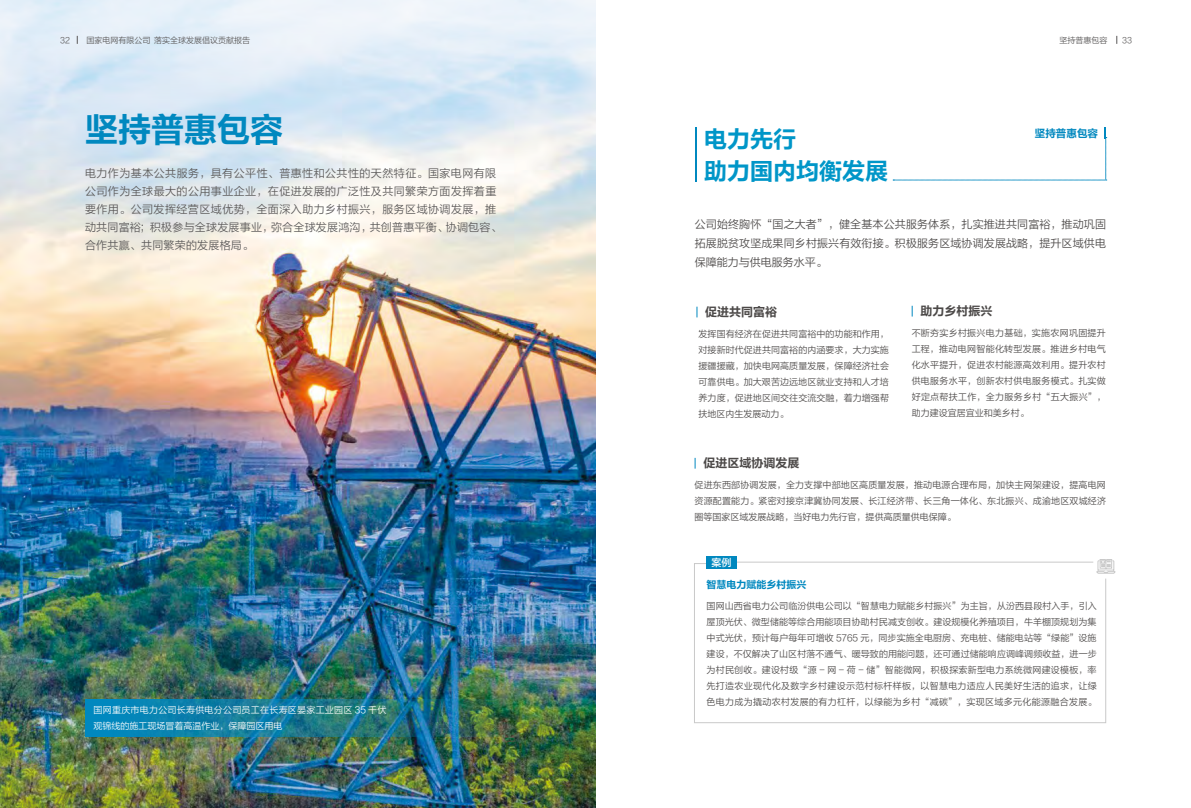
<style>
.page{position:relative;width:1191px;height:808px;background:#fff}
.page>*{position:absolute;margin:0;border:0;box-sizing:border-box;transform-origin:0 0}
.t1{font:33px "FZLTCHJW GB1 0";color:#0088bf}
.t2{font:23px/32px "FZLTCHJW GB1 0";color:#0096c8}
.t3{font:12px "FZLTCHJW GB1 0";color:#4c4948}
.t4{font:11px/18px "FZLTXIHK GBK1 0";letter-spacing:.04em;color:#595757}
.t5{font:11px/19px "FZLTXIHK GBK1 0";letter-spacing:.01em;color:#4c4948;text-align:justify}
.t6{font:10.5px "FZLTCHJW GB1 0";color:#0088bf}
.t7{font:10px "FZLTCHJW GB1 0";color:#0088bf}
.t8{font:10px "FZLTZHJW GB1 0";color:#fff}
.t9{font:9px/16px "FZLTXIHK GBK1 0";letter-spacing:.02em;color:#4c4948;text-align:justify}
.t10{font:9px/16px "FZLTXIHK GBK1 0";letter-spacing:.03em;color:#fff}
.t11{font:8px "FZLTXIHK GBK1 0";color:#595757}
</style>
<div class="page">
<img style="left:0;top:272px;width:595px;height:536px">
<svg style="left:0;top:0;width:595px;height:272px;background:#e3ebef"></svg>
<img style="left:85px;top:699px;width:424px;height:38px">
<hr style="left:694px;top:127px;width:2px;height:55px;background:#0088bf">
<svg style="left:893px;top:127px;width:213px;height:54px"></svg>
<svg style="left:694px;top:563px;width:412px;height:160px"></svg>
<hr style="left:725px;top:562px;width:368px;height:1px;background:#c9c9c9">
<svg style="left:1096px;top:559px;width:19px;height:15px"></svg>
<div style="left:706px;top:556px;width:30px;height:13px;background:#0088bf"></div>
<p class="t11" style="left:60px;top:36px;width:11px">32</p>
<p class="t11" style="left:86px;top:36px;width:165px">国家电网有限公司 落实全球发展倡议贡献报告</p>
<p class="t11" style="left:1059px;top:36px;width:49px">坚持普惠包容</p>
<p class="t11" style="left:1122px;top:36px;width:11px">33</p>
<h1 class="t1" style="left:85px;top:112px;width:200px">坚持普惠包容</h1>
<p class="t4" style="left:85px;top:164px;width:418px">电力作为基本公共服务，具有公平性、普惠性和公共性的天然特征。国家电网有限公司作为全球最大的公用事业企业，在促进发展的广泛性及共同繁荣方面发挥着重要作用。公司发挥经营区域优势，全面深入助力乡村振兴，服务区域协调发展，推动共同富裕；积极参与全球发展事业，弥合全球发展鸿沟，共创普惠平衡、协调包容、合作共赢、共同繁荣的发展格局。</p>
<p class="t10" style="left:94px;top:703px;width:294px">国网重庆市电力公司长寿供电分公司员工在长寿区晏家工业园区 35 千伏观锦线的施工现场冒着高温作业，保障园区用电</p>
<h2 class="t2" style="left:704px;top:124px;width:185px">电力先行<br>助力国内均衡发展</h2>
<p class="t6" style="left:1035px;top:127px;width:65px">坚持普惠包容</p>
<p class="t5" style="left:694px;top:215px;width:413px">公司始终胸怀“国之大者”，健全基本公共服务体系，扎实推进共同富裕，推动巩固拓展脱贫攻坚成果同乡村振兴有效衔接。积极服务区域协调发展战略，提升区域供电保障能力与供电服务水平。</p>
<h3 class="t3" style="left:705px;top:305px;width:73px">促进共同富裕</h3>
<p class="t9" style="left:698px;top:326px;width:192px">发挥国有经济在促进共同富裕中的功能和作用，对接新时代促进共同富裕的内涵要求，大力实施援疆援藏，加快电网高质量发展，保障经济社会可靠供电。加大艰苦边远地区就业支持和人才培养力度，促进地区间交往交流交融，着力增强帮扶地区内生发展动力。</p>
<h3 class="t3" style="left:703px;top:456px;width:97px">促进区域协调发展</h3>
<h3 class="t3" style="left:920px;top:304px;width:73px">助力乡村振兴</h3>
<p class="t9" style="left:911px;top:325px;width:196px">不断夯实乡村振兴电力基础，实施农网巩固提升工程，推动电网智能化转型发展。推进乡村电气化水平提升，促进农村能源高效利用。提升农村供电服务水平，创新农村供电服务模式。扎实做好定点帮扶工作，全力服务乡村“五大振兴”，助力建设宜居宜业和美乡村。</p>
<p class="t9" style="left:694px;top:477px;width:413px">促进东西部协调发展，全力支撑中部地区高质量发展，推动电源合理布局，加快主网架建设，提高电网资源配置能力。紧密对接京津冀协同发展、长江经济带、长三角一体化、东北振兴、成渝地区双城经济圈等国家区域发展战略，当好电力先行官，提供高质量供电保障。</p>
<p class="t8" style="left:711px;top:557px;width:21px">案例</p>
<p class="t7" style="left:706px;top:579px;width:101px">智慧电力赋能乡村振兴</p>
<p class="t9" style="left:706px;top:598px;width:392px">国网山西省电力公司临汾供电公司以“智慧电力赋能乡村振兴”为主旨，从汾西县段村入手，引入屋顶光伏、微型储能等综合用能项目协助村民减支创收。建设规模化养殖项目，牛羊棚顶规划为集中式光伏，预计每户每年可增收 5765 元，同步实施全电厨房、充电桩、储能电站等“绿能”设施建设，不仅解决了山区村落不通气、暖导致的用能问题，还可通过储能响应调峰调频收益，进一步为村民创收。建设村级“源 - 网 - 荷 - 储”智能微网，积极探索新型电力系统微网建设模板，率先打造农业现代化及数字乡村建设示范村标杆样板，以智慧电力适应人民美好生活的追求，让绿色电力成为撬动农村发展的有力杠杆，以绿能为乡村“减碳”，实现区域多元化能源融合发展。</p>
</div>
